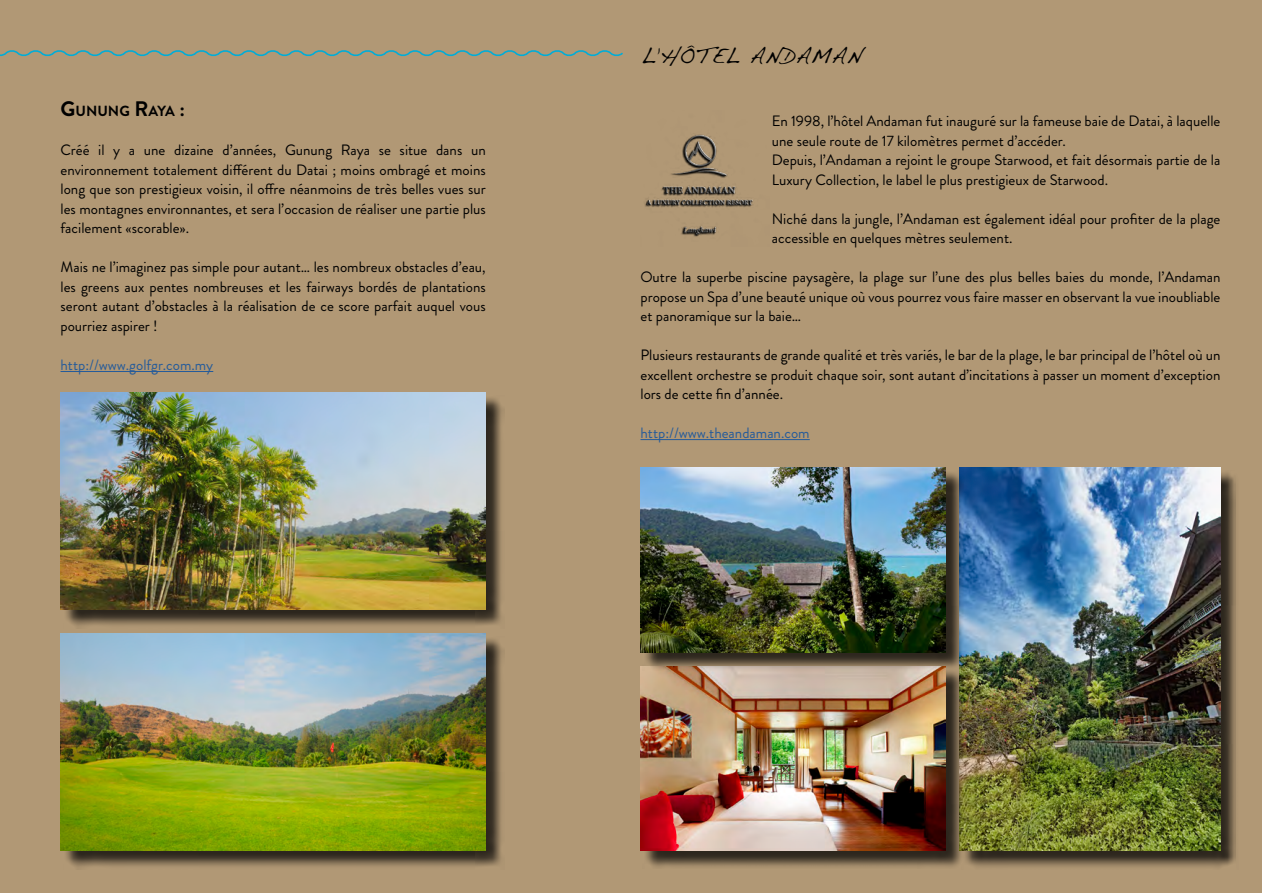
<style>
.page{position:relative;width:1263px;height:893px;background:#fff}
.page>*{position:absolute;margin:0;border:0;box-sizing:border-box;transform-origin:0 0}
.t1{font:18px "Dakota";color:#000}
.t2{font:15px/19.5px "Brandon Grotesque";color:#000;text-align:justify}
.t3{font:15px "Brandon Grotesque";color:#255b9a}
.t4{font:700 14.7px "Brandon Grotesque";color:#000}
.s1{font-size:21px}
</style>
<div class="page">
<div style="left:625px;top:0;width:637px;height:893px;background:#b19875"></div>
<hr style="left:640px;top:439px;width:170px;height:1px;background:#255b9a">
<img style="left:640px;top:111px;width:130px;height:136px">
<div style="left:962px;top:470px;width:277px;height:399px;background:#000;opacity:.75"></div>
<img style="left:960px;top:468px;width:260px;height:382px">
<div style="left:643px;top:668px;width:321px;height:201px;background:#000;opacity:.75"></div>
<img style="left:640px;top:666px;width:305px;height:184px">
<div style="left:643px;top:470px;width:321px;height:201px;background:#000;opacity:.75"></div>
<img style="left:640px;top:468px;width:305px;height:184px">
<img style="left:0;top:0;width:625px;height:893px">
<p class="t4" style="left:61px;top:101px;width:126px"><span class="s1">G</span>UNUNG <span class="s1">R</span>AYA <span class="s1">:</span></p>
<p class="t2" style="left:61px;top:141px;width:427px">Créé il y a une dizaine d’années, Gunung Raya se situe dans un environnement totalement différent du Datai ; moins ombragé et moins long que son prestigieux voisin, il offre néanmoins de très belles vues sur les montagnes environnantes, et sera l’occasion de réaliser une partie plus facilement «scorable».</p>
<p class="t2" style="left:61px;top:258px;width:427px">Mais ne l’imaginez pas simple pour autant… les nombreux obstacles d’eau, les greens aux pentes nombreuses et les fairways bordés de plantations seront autant d’obstacles à la réalisation de ce score parfait auquel vous pourriez aspirer !</p>
<p class="t3" style="left:61px;top:354px;width:154px">http://www.golfgr.com.my</p>
<p class="t1" style="left:640px;top:46px;width:223px">L’HÔTEL ANDAMAN</p>
<p class="t2" style="left:772px;top:111px;width:450px;text-align:left">En 1998, l’hôtel Andaman fut inauguré sur la fameuse baie de Datai, à laquelle une seule route de 17 kilomètres permet d’accéder.<br>Depuis, l’Andaman a rejoint le groupe Starwood, et fait désormais partie de la Luxury Collection, le label le plus prestigieux de Starwood.</p>
<p class="t2" style="left:772px;top:209px;width:450px">Niché dans la jungle, l’Andaman est également idéal pour profiter de la plage accessible en quelques mètres seulement.</p>
<p class="t2" style="left:640px;top:267px;width:581px">Outre la superbe piscine paysagère, la plage sur l’une des plus belles baies du monde, l’Andaman propose un Spa d’une beauté unique où vous pourrez vous faire masser en observant la vue inoubliable et panoramique sur la baie…</p>
<p class="t2" style="left:640px;top:345px;width:581px">Plusieurs restaurants de grande qualité et très variés, le bar de la plage, le bar principal de l’hôtel où un excellent orchestre se produit chaque soir, sont autant d’incitations à passer un moment d’exception lors de cette fin d’année.</p>
<p class="t3" style="left:640px;top:423px;width:171px">http://www.theandaman.com</p>
</div>
